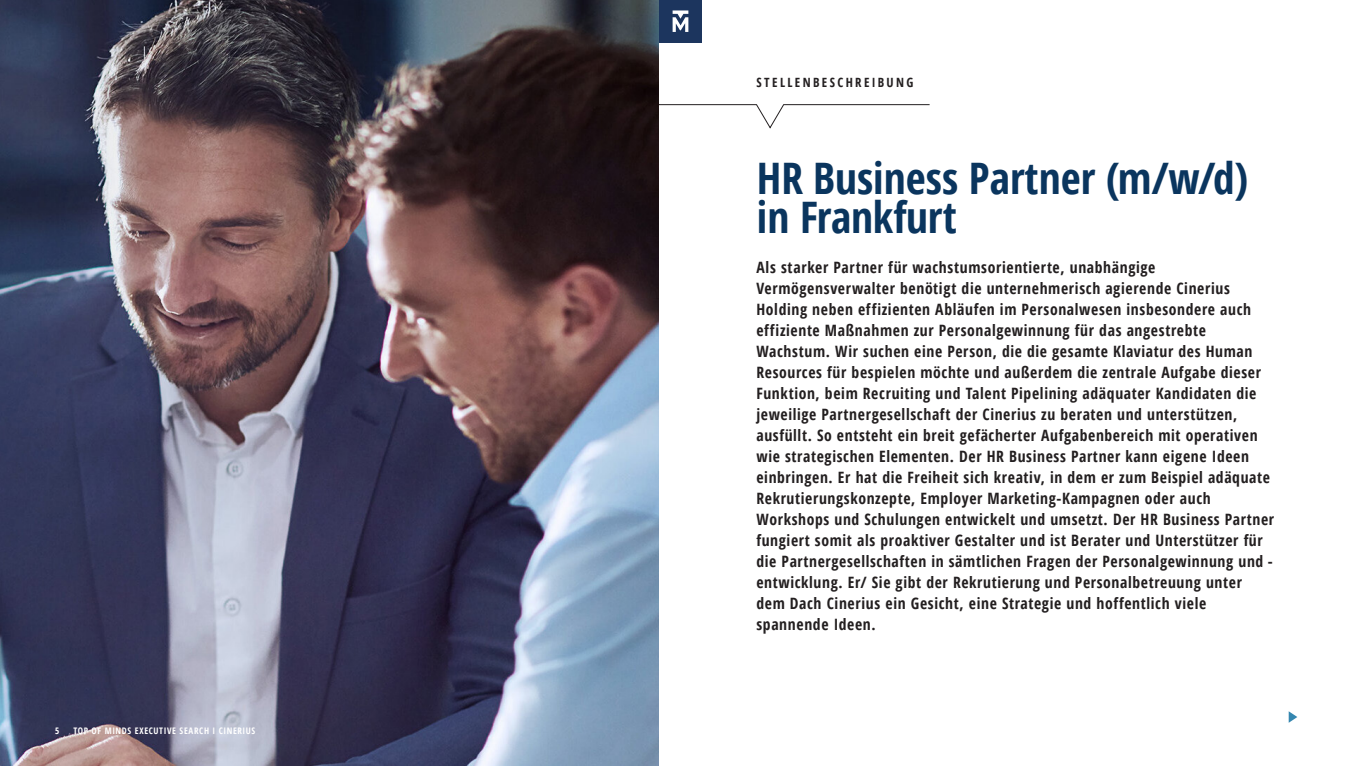
<style>
.page{position:relative;width:1361px;height:766px;background:#fff}
.page>*{position:absolute;margin:0;border:0;box-sizing:border-box;transform-origin:0 0}
.Page_header_kopie{font:700 condensed 43.42px/38.5px "Open Sans";letter-spacing:-.01em;color:#0a355e}
.t1{font:700 condensed 15.67px/21px "Open Sans";letter-spacing:.04em;color:#231f20}
.t2{font:700 condensed 12.75px "Open Sans";letter-spacing:.185em;color:#231f20}
.t3{font:700 condensed 9px "Open Sans";letter-spacing:.07em;color:#fff}
.s1{font-family:"Open Sans Condensed";font-stretch:normal}
</style>
<div class="page">
<svg style="left:658px;top:104px;width:272px;height:24px"></svg>
<img style="left:0;top:0;width:658px;height:765px">
<svg style="left:1288px;top:711px;width:9px;height:11px"></svg>
<div style="left:659px;top:0;width:43px;height:43px;background:#1c355e"></div>
<svg style="left:672px;top:10px;width:16px;height:22px"></svg>
<p class="t3" style="left:55px;top:724px;width:6px">5</p>
<p class="t3" style="left:73px;top:724px;width:183px">TOP OF MINDS EXECUTIVE SEARCH I CINERIUS</p>
<p class="t2" style="left:756px;top:73px;width:158px">STELLENBESCHREIBUNG</p>
<p class="Page_header_kopie" style="left:757px;top:158px;width:493px">HR <span class="s1">Business Partner</span> (m/w/d) in Frankfurt</p>
<p class="t1" style="left:756px;top:256px;width:519px">Als starker Partner für wachstumsorientierte, unabhängige Vermögensverwalter benötigt die unternehmerisch agierende Cinerius Holding neben effizienten Abläufen im Personalwesen insbesondere auch effiziente Maßnahmen zur Personalgewinnung für das angestrebte Wachstum. Wir suchen eine Person, die die gesamte Klaviatur des Human Resources für bespielen möchte und außerdem die zentrale Aufgabe dieser Funktion, beim Recruiting und Talent Pipelining adäquater Kandidaten die jeweilige Partnergesellschaft der Cinerius zu beraten und unterstützen, ausfüllt. So entsteht ein breit gefächerter Aufgabenbereich mit operativen wie strategischen Elementen. Der HR <span class="s1">Business Partner</span> kann eigene Ideen einbringen. Er hat die Freiheit sich kreativ, in dem er zum Beispiel adäquate Rekrutierungskonzepte, Employer Marketing-Kampagnen oder auch Workshops und Schulungen entwickelt und umsetzt. Der HR <span class="s1">Business Partner </span>fungiert somit als proaktiver Gestalter und ist Berater und Unterstützer für die Partnergesellschaften in sämtlichen Fragen der Personalgewinnung und - entwicklung. Er/ Sie gibt der Rekrutierung und Personalbetreuung unter dem Dach Cinerius ein Gesicht, eine Strategie und hoffentlich viele spannende Ideen.</p>
</div>
